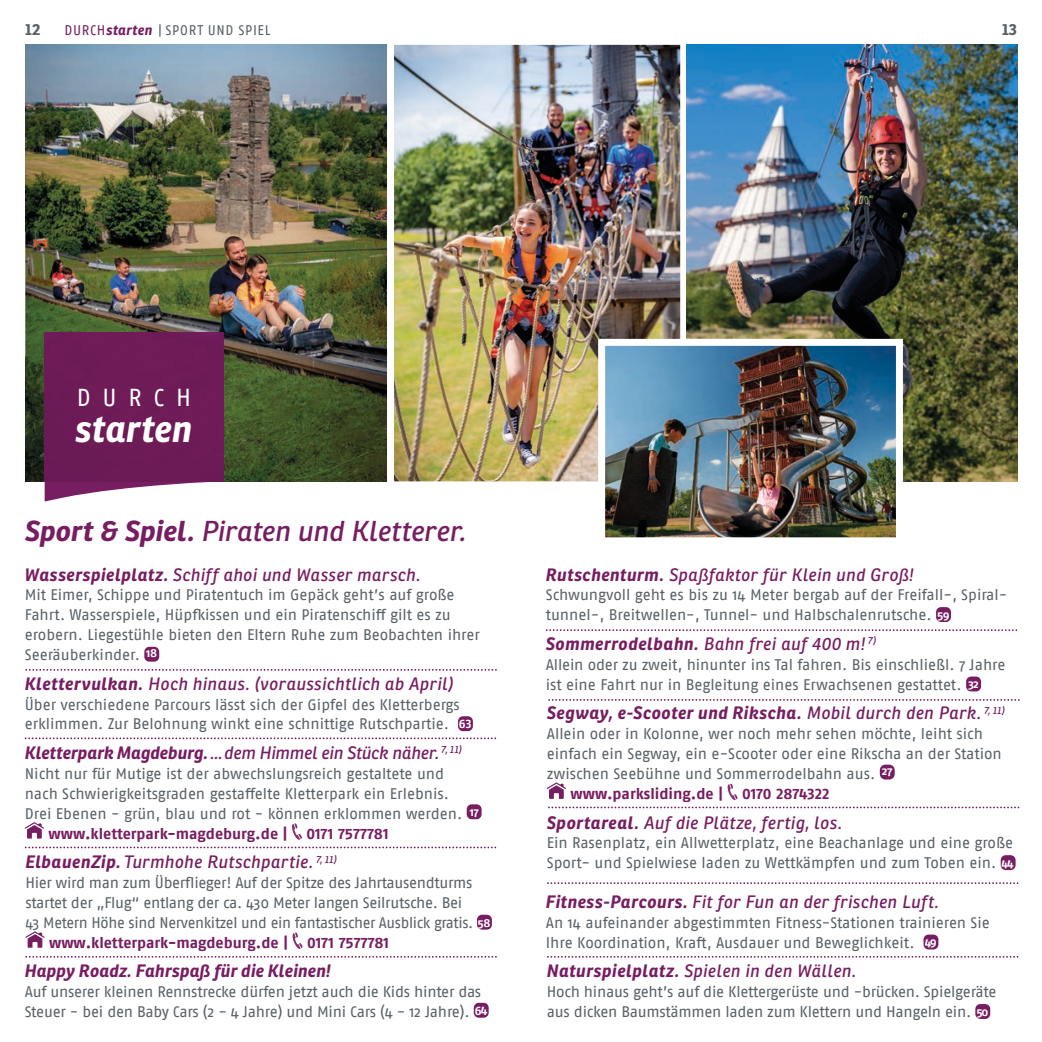
<style>
.page{position:relative;width:1042px;height:1042px;background:#fff}
.page>*{position:absolute;margin:0;border:0;box-sizing:border-box;transform-origin:0 0}
.t1{font:italic 700 36.75px "Ronnia";color:#fff}
.t2{font:italic 28px "Ronnia";color:#771d61}
.t3{font:24.5px "Fago OT";letter-spacing:.5em;color:#fff}
.t4{font:italic 17.5px "Ronnia";letter-spacing:.025em;color:#771d61}
.t5{font:italic 700 17.5px "Ronnia";letter-spacing:.02em;color:#771d61}
.t6{font:italic 17.5px "Ronnia";letter-spacing:-.005em;color:#771d61}
.t7{font:700 15.75px "Ronnia";color:#586167}
.t8{font:15.4px/19.8px "Fago OT";letter-spacing:-.005em;color:#586167}
.t9{font:15.4px "Fago OT";letter-spacing:-.025em;color:#586167}
.t10{font:700 15.4px "Fago OT";letter-spacing:-.005em;color:#771d61}
.t11{font:14px "Fago OT";letter-spacing:.05em;color:#586167}
.s1{color:#771d61}
.s2{font-family:"Ronnia";font-weight:700;font-style:italic;color:#771d61}
.s3{font-family:"Ronnia"}
.s4{font-weight:700}
.s5{font-weight:700;font-size:11.72px;color:#fff}
.s6{font-weight:400}
</style>
<div class="page">
<img style="left:25px;top:45px;width:362px;height:187px">
<img style="left:25px;top:232px;width:241px;height:124px">
<img style="left:266px;top:232px;width:121px;height:249px">
<img style="left:25px;top:356px;width:20px;height:125px">
<img style="left:223px;top:356px;width:44px;height:125px">
<img style="left:394px;top:44px;width:293px;height:438px">
<img style="left:687px;top:45px;width:330px;height:436px">
<img style="left:598px;top:339px;width:305px;height:199px">
<svg style="left:45px;top:481px;width:178px;height:20px"></svg>
<div style="left:45px;top:332px;width:178px;height:149px;background:#6e1b58"></div>
<div style="left:144px;top:647px;width:15px;height:15px;background:#771d61;border-radius:5px"></div>
<svg style="left:25px;top:669px;width:472px;height:2px"></svg>
<svg style="left:546px;top:629px;width:471px;height:2px"></svg>
<svg style="left:548px;top:806px;width:471px;height:2px"></svg>
<svg style="left:547px;top:882px;width:471px;height:2px"></svg>
<div style="left:975px;top:1004px;width:15px;height:15px;background:#771d61;border-radius:5px"></div>
<div style="left:966px;top:676px;width:15px;height:15px;background:#771d61;border-radius:5px"></div>
<div style="left:1000px;top:855px;width:15px;height:15px;background:#771d61;border-radius:5px"></div>
<div style="left:467px;top:804px;width:14px;height:15px;background:#771d61;border-radius:5px"></div>
<svg style="left:25px;top:822px;width:19px;height:16px"></svg>
<svg style="left:292px;top:823px;width:10px;height:17px"></svg>
<div style="left:923px;top:934px;width:15px;height:15px;background:#771d61;border-radius:5px"></div>
<div style="left:477px;top:915px;width:15px;height:14px;background:#771d61;border-radius:5px"></div>
<svg style="left:25px;top:931px;width:20px;height:16px"></svg>
<svg style="left:293px;top:932px;width:9px;height:17px"></svg>
<div style="left:880px;top:764px;width:14px;height:15px;background:#771d61;border-radius:5px"></div>
<svg style="left:547px;top:782px;width:19px;height:17px"></svg>
<svg style="left:727px;top:784px;width:10px;height:16px"></svg>
<svg style="left:547px;top:956px;width:471px;height:1px"></svg>
<div style="left:936px;top:607px;width:15px;height:15px;background:#771d61;border-radius:5px"></div>
<svg style="left:25px;top:846px;width:471px;height:2px"></svg>
<div style="left:458px;top:716px;width:15px;height:15px;background:#771d61;border-radius:5px"></div>
<div style="left:474px;top:1003px;width:15px;height:14px;background:#771d61;border-radius:5px"></div>
<svg style="left:548px;top:699px;width:471px;height:2px"></svg>
<svg style="left:25px;top:737px;width:471px;height:2px"></svg>
<svg style="left:25px;top:956px;width:472px;height:1px"></svg>
<p class="t7" style="left:25px;top:19px;width:17px">12</p>
<p class="t11" style="left:65px;top:21px;width:207px"><span class="s1">DURCH</span><span class="s2">starten</span> <span class="s3">|</span> SPORT UND SPIEL</p>
<p class="t7" style="left:1001px;top:19px;width:17px">13</p>
<h3 class="t3" style="left:77px;top:382px;width:116px">DURCH</h3>
<h1 class="t1" style="left:76px;top:406px;width:118px">starten</h1>
<h2 class="t2" style="left:25px;top:513px;width:443px"><span class="s4">Sport &amp; Spiel.</span> Piraten und Kletterer.</h2>
<p class="t4" style="left:25px;top:563px;width:397px"><span class="s4">Wasserspielplatz.</span> Schiff ahoi und Wasser marsch.</p>
<p class="t8" style="left:25px;top:585px;width:457px">Mit Eimer, Schippe und Piratentuch im Gepäck geht’s auf große Fahrt. Wasserspiele, Hüpfkissen und ein Piratenschiff gilt es zu erobern. Liegestühle bieten den Eltern Ruhe zum Beobachten ihrer Seeräuberkinder. <sup>18</sup></p>
<p class="t4" style="left:25px;top:672px;width:430px"><span class="s4">Klettervulkan.</span> Hoch hinaus. (voraussichtlich ab April)</p>
<p class="t8" style="left:25px;top:694px;width:448px">Über verschiedene Parcours lässt sich der Gipfel des Kletterbergs erklimmen. Zur Belohnung winkt eine schnittige Rutschpartie. <span class="s5">63</span></p>
<p class="t6" style="left:25px;top:742px;width:439px"><span class="s4">Kletterpark Magdeburg.</span> ... dem Himmel ein Stück näher. <sup>7,</sup> <sup>11)</sup></p>
<p class="t8" style="left:25px;top:764px;width:421px">Nicht nur für Mutige ist der abwechslungsreich gestaltete und</p>
<p class="t8" style="left:25px;top:783px;width:426px">nach Schwierigkeitsgraden gestaffelte Kletterpark ein Erlebnis.</p>
<p class="t8" style="left:25px;top:803px;width:455px">Drei Ebenen - grün, blau und rot - können erklommen werden. <sup>17</sup></p>
<p class="t10" style="left:49px;top:824px;width:341px">www.kletterpark-magdeburg.de | 0171 7577781</p>
<p class="t4" style="left:25px;top:851px;width:313px"><span class="s4">ElbauenZip.</span> Turmhohe Rutschpartie. <sup>7,</sup> <sup>11)</sup></p>
<p class="t8" style="left:25px;top:873px;width:448px">Hier wird man zum Überflieger! Auf der Spitze des Jahrtausendturms</p>
<p class="t9" style="left:25px;top:893px;width:438px">startet der „Flug“ entlang der ca. 430 Meter langen Seilrutsche. Bei</p>
<p class="t9" style="left:25px;top:913px;width:466px">43 Metern Höhe sind Nervenkitzel und ein fantastischer Ausblick gratis. <span class="s5">58</span></p>
<p class="t10" style="left:49px;top:933px;width:341px">www.kletterpark-magdeburg.de | 0171 7577781</p>
<p class="t5" style="left:25px;top:960px;width:307px">Happy Roadz. Fahrspaß für die Kleinen!</p>
<p class="t8" style="left:25px;top:982px;width:464px">Auf unserer kleinen Rennstrecke dürfen jetzt auch die Kids hinter das<br>Steuer - bei den Baby Cars (2 - 4 Jahre) und Mini Cars (4 - 12 Jahre). <sup>64</sup></p>
<p class="t4" style="left:546px;top:563px;width:369px"><span class="s4">Rutschenturm.</span> Spaßfaktor für Klein und Groß!</p>
<p class="t8" style="left:546px;top:585px;width:463px">Schwungvoll geht es bis zu 14 Meter bergab auf der Freifall-, Spiral&shy;tunnel-, Breitwellen-, Tunnel- und Halbschalenrutsche. <span class="s5">59</span></p>
<p class="t5" style="left:546px;top:632px;width:332px">Sommerrodelbahn. <span class="s6">Bahn frei auf 400 m!</span> <sup>7)</sup></p>
<p class="t8" style="left:546px;top:654px;width:461px">Allein oder zu zweit, hinunter ins Tal fahren. Bis einschließl. 7 Jahre ist eine Fahrt nur in Begleitung eines Erwachsenen gestattet. <span class="s5">32</span></p>
<p class="t5" style="left:547px;top:702px;width:459px">Segway, e-Scooter und Rikscha. <span class="s6">Mobil durch den Park.</span> <sup>7,</sup> <sup>11)</sup></p>
<p class="t8" style="left:547px;top:724px;width:438px">Allein oder in Kolonne, wer noch mehr sehen möchte, leiht sich</p>
<p class="t8" style="left:547px;top:744px;width:456px">einfach ein Segway, ein e-Scooter oder eine Rikscha an der Station</p>
<p class="t8" style="left:547px;top:764px;width:347px">zwischen Seebühne und Sommerrodelbahn aus. <sup>27</sup></p>
<p class="t10" style="left:570px;top:784px;width:261px">www.parksliding.de | 0170 2874322</p>
<p class="t4" style="left:547px;top:811px;width:297px"><span class="s4">Sportareal.</span> Auf die Plätze, fertig, los.</p>
<p class="t8" style="left:547px;top:833px;width:468px">Ein Rasenplatz, ein Allwetterplatz, eine Beachanlage und eine große<br>Sport- und Spielwiese laden zu Wettkämpfen und zum Toben ein. <span class="s5">44</span></p>
<p class="t4" style="left:546px;top:891px;width:394px"><span class="s4">Fitness-Parcours.</span> Fit for Fun an der frischen Luft.</p>
<p class="t8" style="left:546px;top:912px;width:445px">An 14 aufeinander abgestimmten Fitness-Stationen trainieren Sie<br>Ihre Koordination, Kraft, Ausdauer und Beweglichkeit. <span class="s5">49</span></p>
<p class="t4" style="left:547px;top:960px;width:311px"><span class="s4">Naturspielplatz.</span> Spielen in den Wällen.</p>
<p class="t8" style="left:547px;top:982px;width:451px">Hoch hinaus geht’s auf die Klettergerüste und -brücken. Spielgeräte aus dicken Baumstämmen laden zum Klettern und Hangeln ein. <span class="s5">50</span></p>
</div>
